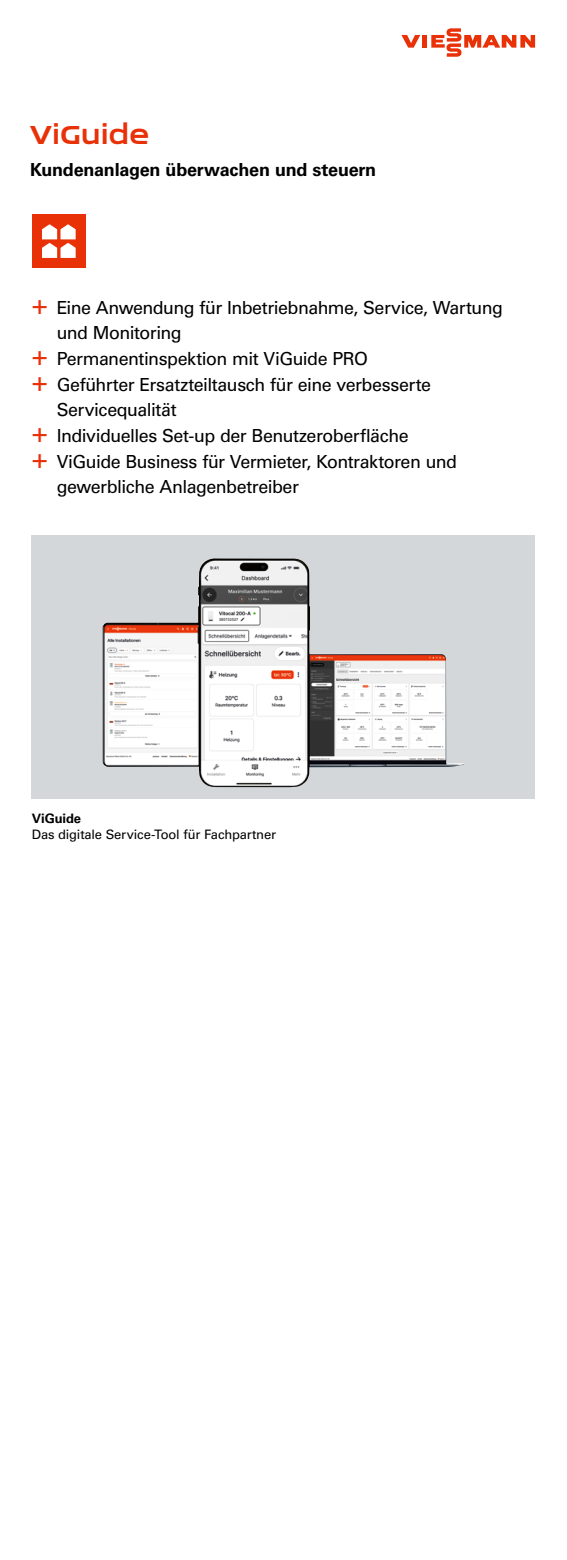
<style>
.page{position:relative;width:567px;height:1560px;background:#fff}
.page>*{position:absolute;margin:0;border:0;box-sizing:border-box;transform-origin:0 0}
.t1{font:27px "Viessmann Wide";letter-spacing:-.015em;color:#e93108}
.t2{font:18px "Univers LTCYR 55 Roman";letter-spacing:-.03em;color:#000}
.t3{font:700 18px "Univers LTCYR 65";letter-spacing:-.015em;color:#000}
.t4{font:13px "Univers LTCYR 55 Roman";letter-spacing:-.015em;color:#000}
.t5{font:700 13px "Univers LTCYR 65";letter-spacing:-.005em;color:#000}
.s1{font-size:27.5px;color:#e93108}
</style>
<div class="page">
<div style="left:422px;top:35px;width:5px;height:13px;background:#e93108"></div>
<svg style="left:401px;top:35px;width:19px;height:13px"></svg>
<svg style="left:431px;top:28px;width:104px;height:29px"></svg>
<div style="left:32px;top:535px;width:503px;height:264px;background:#d3d7da"></div>
<img style="left:103px;top:558px;width:361px;height:229px">
<div style="left:32px;top:214px;width:54px;height:54px;background:#e93108"></div>
<svg style="left:42px;top:224px;width:34px;height:34px"></svg>
<h1 class="t1" style="left:30px;top:117px;width:121px">ViGuide</h1>
<p class="t3" style="left:30px;top:157px;width:348px">Kundenanlagen überwachen und steuern</p>
<p class="t2" style="left:32px;top:295px;width:473px"><span class="s1">+</span> Eine Anwendung für Inbetriebnahme, Service, Wartung</p>
<p class="t2" style="left:57px;top:320px;width:127px">und Monitoring</p>
<p class="t2" style="left:32px;top:346px;width:337px"><span class="s1">+</span> Permanentinspektion mit ViGuide PRO</p>
<p class="t2" style="left:32px;top:372px;width:401px"><span class="s1">+</span> Geführter Ersatzteiltausch für eine verbesserte</p>
<p class="t2" style="left:57px;top:397px;width:122px">Servicequalität</p>
<p class="t2" style="left:32px;top:423px;width:378px"><span class="s1">+</span> Individuelles Set-up der Benutzeroberfläche</p>
<p class="t2" style="left:32px;top:448px;width:427px"><span class="s1">+</span> ViGuide Business für Vermieter, Kontraktoren und</p>
<p class="t2" style="left:57px;top:474px;width:244px">gewerbliche Anlagenbetreiber</p>
<p class="t5" style="left:32px;top:809px;width:51px">ViGuide</p>
<p class="t4" style="left:32px;top:825px;width:246px">Das digitale Service-Tool für Fachpartner</p>
</div>
